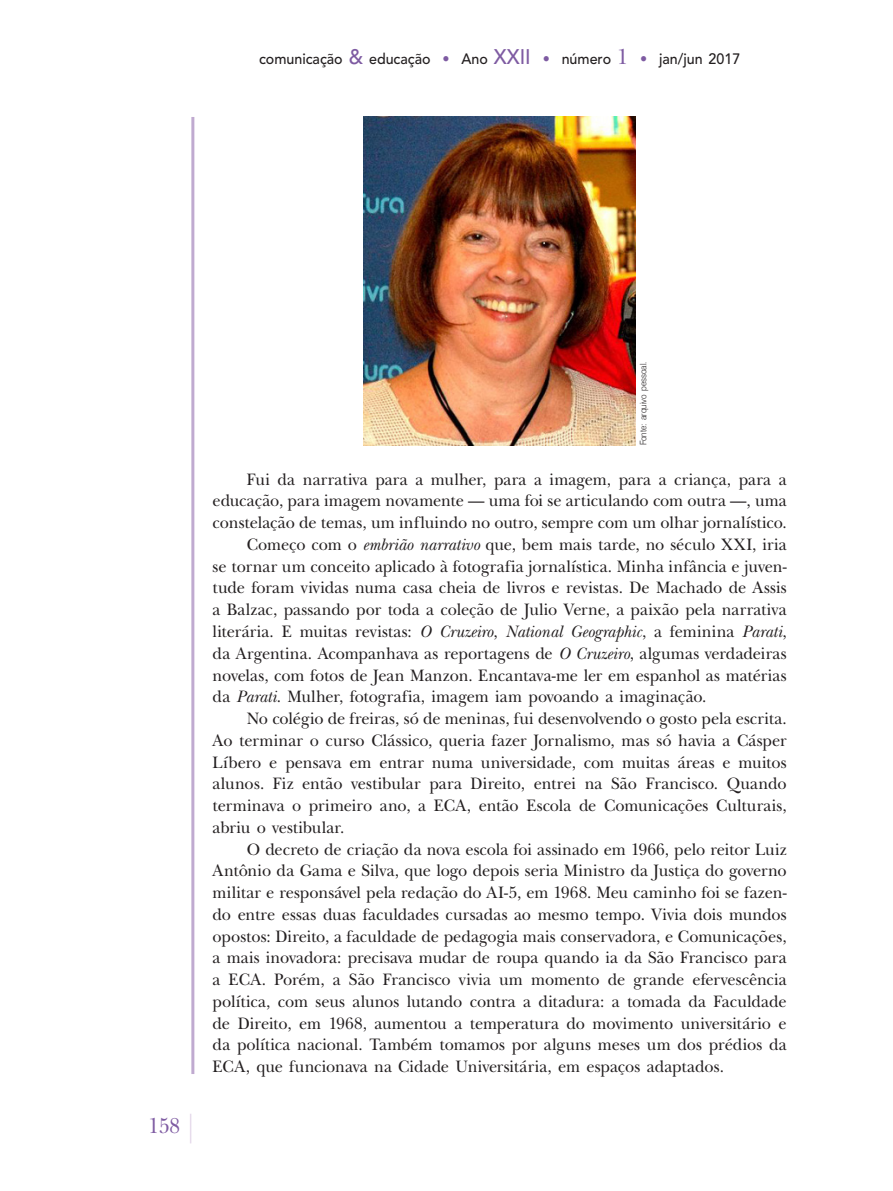
<style>
.page{position:relative;width:893px;height:1191px;background:#fff}
.page>*{position:absolute;margin:0;border:0;box-sizing:border-box;transform-origin:0 0}
.t1{font:22.5px "New Baskerville Std";color:#7e5ba2;scale:.9 1}
.texto{font:17.25px/21.8px "New Baskerville Std";color:#231f20;text-align:justify;scale:.95 1}
.t2{font:500 15px "Avenir LT Std";color:#231f20;scale:.95 1}
.creditos{font:300 9px "Swiss 721 BT";color:#231f20;scale:.9 1}
.s1{font-size:21px;color:#7e5ba2}
.s2{color:#7e5ba2}
.s3{font-family:"New Baskerville Std";font-weight:400;font-size:22.5px;color:#7e5ba2}
.s4{font-style:italic}
</style>
<div class="page">
<hr style="left:191px;top:117px;width:3px;height:957px;background:#c0aad0">
<hr style="left:190px;top:1113px;width:1px;height:30px;background:#e7dcec">
<img style="left:364px;top:117px;width:271px;height:328px">
<p class="t2" style="left:259px;top:50px;width:508px">comunicação <span class="s1">&amp;</span> educação <span class="s2">•</span> Ano <span class="s1">XXII</span> <span class="s2">•</span> número <span class="s3">1</span> <span class="s2">•</span> jan/jun 2017</p>
<p class="t1" style="left:149px;top:1112px;width:37px">158</p>
<p class="creditos" style="left:638px;top:445px;width:95px;rotate:-90deg">Fonte: arquivo pessoal.</p>
<p class="texto" style="left:213px;top:468px;width:606px;text-indent:34px">Fui da narrativa para a mulher, para a imagem, para a criança, para a educação, para imagem novamente — uma foi se articulando com outra —, uma constelação de temas, um influindo no outro, sempre com um olhar jornalístico.</p>
<p class="texto" style="left:213px;top:533px;width:606px;text-indent:34px">Começo com o <span class="s4">embrião narrativo</span> que, bem mais tarde, no século XXI, iria se tornar um conceito aplicado à fotografia jornalística. Minha infância e juven&shy;tude foram vividas numa casa cheia de livros e revistas. De Machado de Assis a Balzac, passando por toda a coleção de Julio Verne, a paixão pela narrativa literária. E muitas revistas: <span class="s4">O Cruzeiro</span>, <span class="s4">National Geographic</span>, a feminina <span class="s4">Parati</span>, da Argentina. Acompanhava as reportagens de <span class="s4">O Cruzeiro</span>, algumas verdadeiras novelas, com fotos de Jean Manzon. Encantava-me ler em espanhol as matérias da <span class="s4">Parati</span>. Mulher, fotografia, imagem iam povoando a imaginação.</p>
<p class="texto" style="left:213px;top:707px;width:606px;text-indent:34px">No colégio de freiras, só de meninas, fui desenvolvendo o gosto pela escrita.<br>Ao terminar o curso Clássico, queria fazer Jornalismo, mas só havia a Cásper Líbero e pensava em entrar numa universidade, com muitas áreas e muitos alunos. Fiz então vestibular para Direito, entrei na São Francisco. Quando terminava o primeiro ano, a ECA, então Escola de Comunicações Culturais, abriu o vestibular.</p>
<p class="texto" style="left:213px;top:838px;width:606px;text-indent:34px">O decreto de criação da nova escola foi assinado em 1966, pelo reitor Luiz Antônio da Gama e Silva, que logo depois seria Ministro da Justiça do governo militar e responsável pela redação do AI-5, em 1968. Meu caminho foi se fazen&shy;do entre essas duas faculdades cursadas ao mesmo tempo. Vivia dois mundos opostos: Direito, a faculdade de pedagogia mais conservadora, e Comunicações, a mais inovadora: precisava mudar de roupa quando ia da São Francisco para a ECA. Porém, a São Francisco vivia um momento de grande efervescência política, com seus alunos lutando contra a ditadura: a tomada da Faculdade de Direito, em 1968, aumentou a temperatura do movimento universitário e da política nacional. Também tomamos por alguns meses um dos prédios da ECA, que funcionava na Cidade Universitária, em espaços adaptados.</p>
</div>
